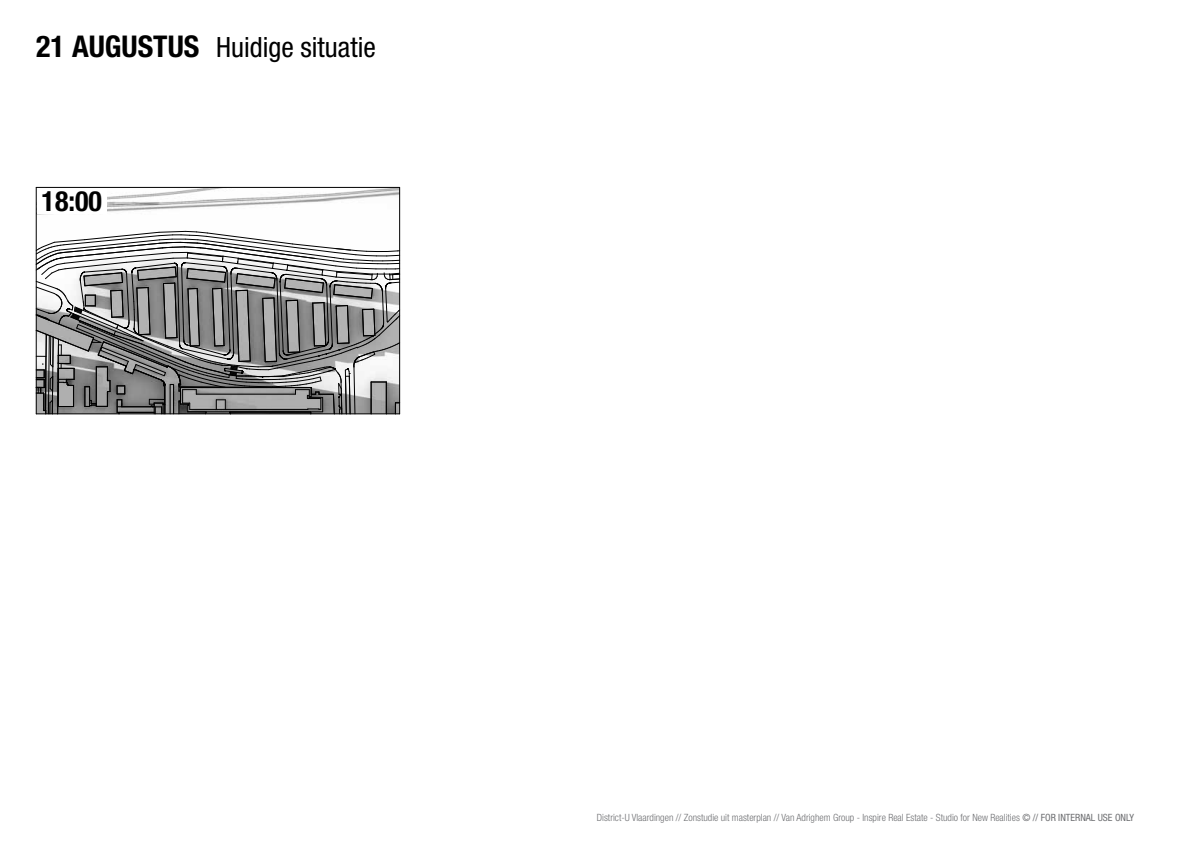
<style>
.page{position:relative;width:1191px;height:842px;background:#fff}
.page>*{position:absolute;margin:0;border:0;box-sizing:border-box;transform-origin:0 0}
.t1{font:condensed 28px "Helvetica Neue LT Std";color:#000}
.t2{font:700 condensed 28px "Helvetica Neue LT Std";color:#000}
.t3{font:300 condensed 10px "Helvetica Neue LT Std";color:#6d6e71}
.s1{font-weight:700;font-size:30px}
.s2{font-weight:400}
</style>
<div class="page">
<img style="left:37px;top:188px;width:362px;height:43px">
<svg style="left:35px;top:231px;width:365px;height:184px"></svg>
<hr style="left:399px;top:187px;width:1px;height:227px;background:#000">
<hr style="left:36px;top:413px;width:364px;height:1px;background:#000">
<hr style="left:36px;top:187px;width:364px;height:1px;background:#000">
<hr style="left:36px;top:187px;width:1px;height:227px;background:#000">
<div style="left:37px;top:188px;width:69px;height:26px;background:#fff"></div>
<h1 class="t1" style="left:36px;top:31px;width:341px"><span class="s1">21 AUGUSTUS</span> Huidige situatie</h1>
<h1 class="t2" style="left:42px;top:184px;width:62px">18:00</h1>
<p class="t3" style="left:597px;top:811px;width:539px">District-U Vlaardingen // Zonstudie uit masterplan // Van Adrighem Group - Inspire Real Estate - Studio for New Realities <span class="s2">© // FOR INTERNAL USE ONLY</span></p>
</div>
